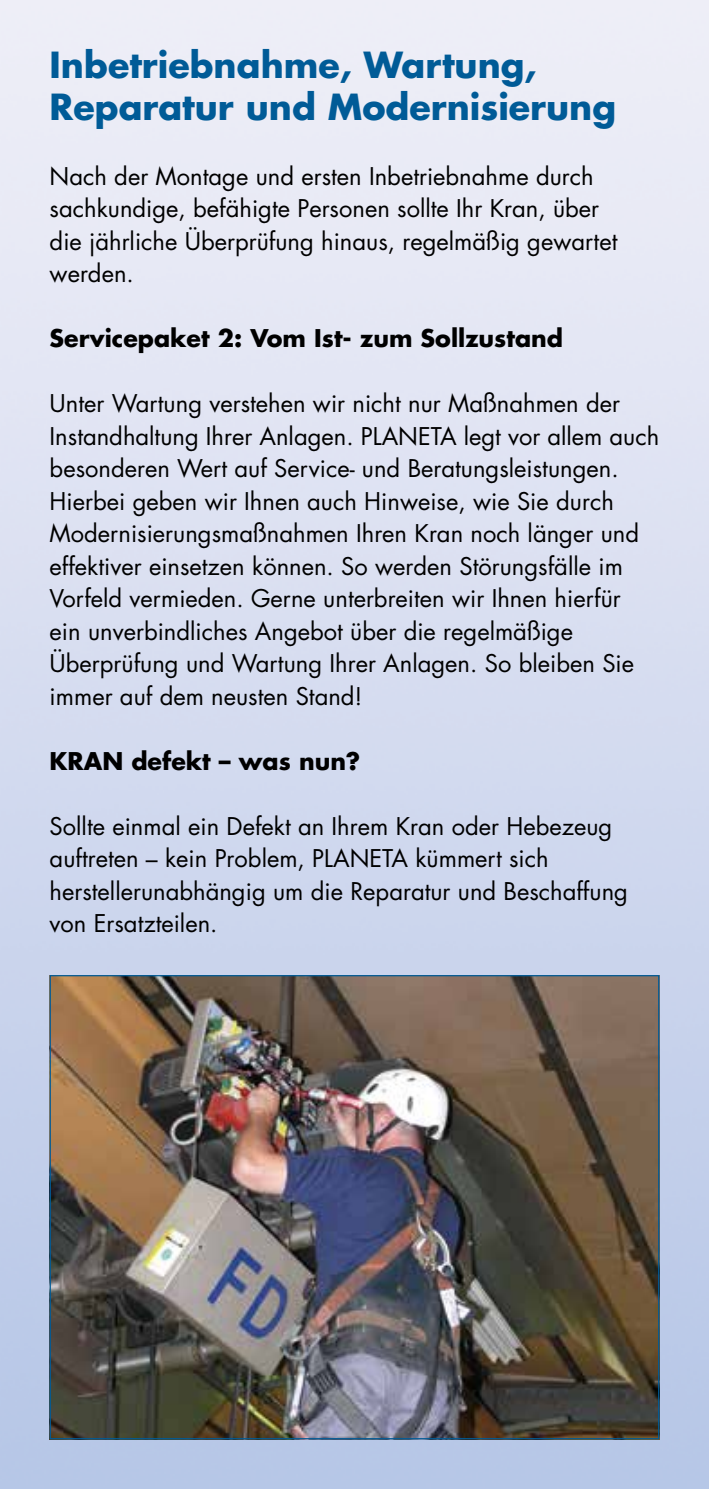
<style>
.page{position:relative;width:709px;height:1489px;background:#fff}
.page>*{position:absolute;margin:0;border:0;box-sizing:border-box;transform-origin:0 0}
.t1{font:700 35px/42px "Futura";color:#005b97}
.t2{font:23.75px/32.5px "Futura";color:#000}
.t3{font:700 23.75px "Futura";color:#000}
</style>
<div class="page">
<img style="left:0;top:0;width:687px;height:1488px">
<img style="left:52px;top:977px;width:605px;height:460px">
<h1 class="t1" style="left:50px;top:43px;width:568px">Inbetriebnahme, Wartung,<br>Reparatur und Modernisierung</h1>
<p class="t2" style="left:50px;top:160px;width:569px">Nach der Montage und ersten Inbetriebnahme durch sachkundige, befähigte Personen sollte Ihr Kran, über die jährliche Überprüfung hinaus, regelmäßig gewartet werden.</p>
<p class="t3" style="left:50px;top:322px;width:515px">Servicepaket 2: Vom Ist- zum Sollzustand</p>
<p class="t2" style="left:50px;top:387px;width:611px">Unter Wartung verstehen wir nicht nur Maßnahmen der Instandhaltung Ihrer Anlagen. PLANETA legt vor allem auch besonderen Wert auf Service- und Beratungsleistungen.<br>Hierbei geben wir Ihnen auch Hinweise, wie Sie durch Modernisierungsmaßnahmen Ihren Kran noch länger und effektiver einsetzen können. So werden Störungsfälle im Vorfeld vermieden. Gerne unterbreiten wir Ihnen hierfür<br>ein unverbindliches Angebot über die regelmäßige Überprüfung und Wartung Ihrer Anlagen. So bleiben Sie immer auf dem neusten Stand!</p>
<p class="t3" style="left:50px;top:745px;width:312px">KRAN defekt – was nun?</p>
<p class="t2" style="left:50px;top:810px;width:580px">Sollte einmal ein Defekt an Ihrem Kran oder Hebezeug auftreten – kein Problem, PLANETA kümmert sich herstellerunabhängig um die Reparatur und Beschaffung von Ersatzteilen.</p>
</div>
